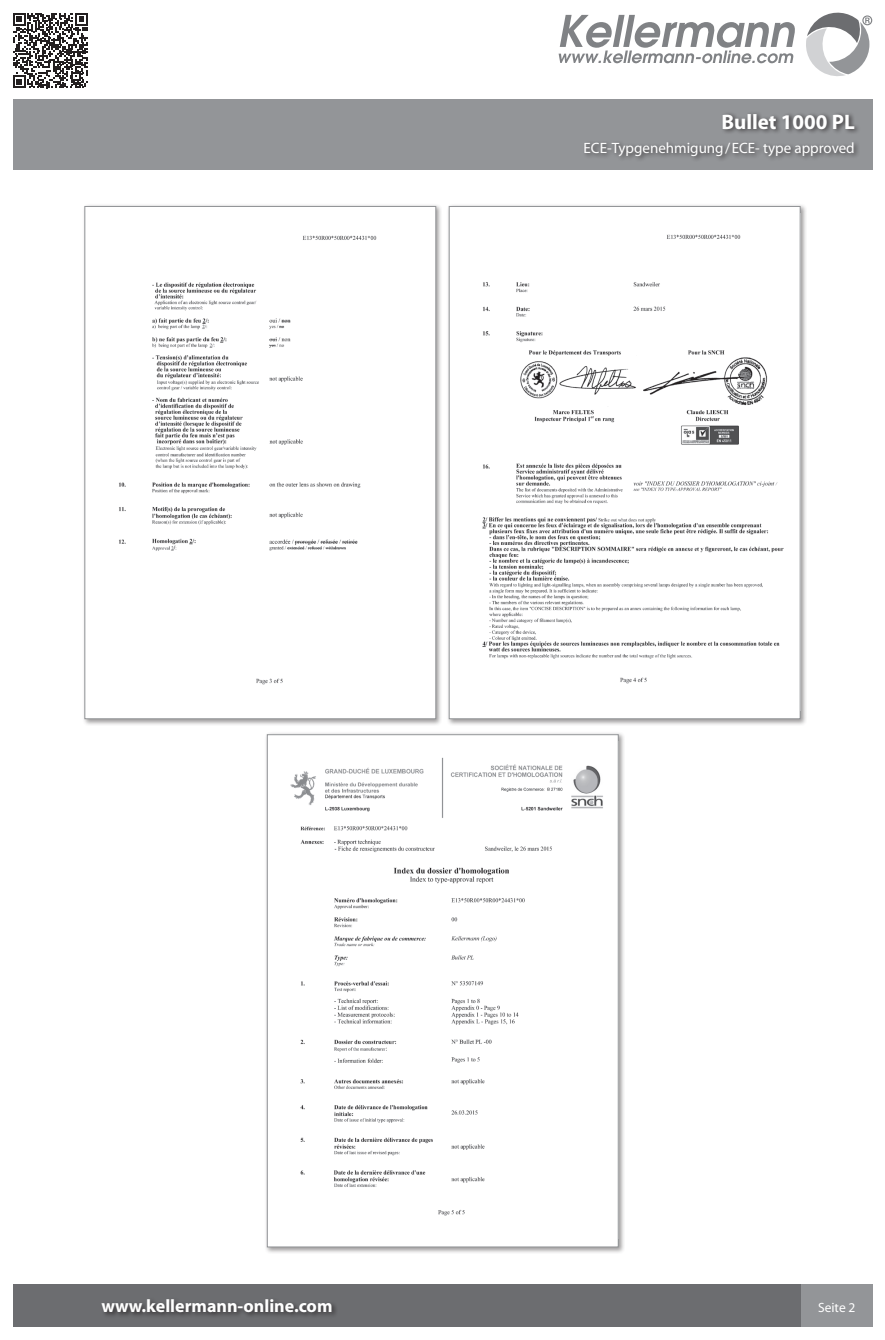
<style>
.page{position:relative;width:885px;height:1340px;background:#fff}
.page>*{position:absolute;margin:0;border:0;box-sizing:border-box;transform-origin:0 0}
.t1{font:700 21px "Myriad";color:#fff}
.t2{font:700 18px "Myriad";color:#fff}
.t3{font:15px "Myriad";color:#fff}
.t4{font:13.5px "Myriad";color:#fff}
</style>
<div class="page">
<div style="left:82px;top:203px;width:360px;height:522px;background:#231f20;opacity:.45"></div>
<div style="left:85px;top:206px;width:350px;height:512px;background:#fff"></div>
<img style="left:119px;top:235px;width:258px;height:450px">
<div style="left:446px;top:203px;width:361px;height:522px;background:#231f20;opacity:.45"></div>
<div style="left:449px;top:206px;width:351px;height:512px;background:#fff"></div>
<img style="left:482px;top:234px;width:302px;height:450px">
<div style="left:264px;top:731px;width:361px;height:522px;background:#231f20;opacity:.45"></div>
<div style="left:267px;top:734px;width:351px;height:512px;background:#fff"></div>
<img style="left:290px;top:757px;width:313px;height:459px">
<svg style="left:558px;top:15px;width:237px;height:48px"></svg>
<svg style="left:806px;top:12px;width:66px;height:64px"></svg>
<div style="left:13px;top:100px;width:859px;height:70px;background:#939598"></div>
<div style="left:582px;top:111px;width:279px;height:51px;background:#231f20;opacity:.75"></div>
<div style="left:13px;top:1284px;width:859px;height:43px;background:#6c6d70"></div>
<div style="left:100px;top:1297px;width:238px;height:21px;background:#231f20;opacity:.75"></div>
<svg style="left:13px;top:13px;width:75px;height:75px"></svg>
<div style="left:801px;top:1284px;width:71px;height:43px;background:#939598"></div>
<h1 class="t1" style="left:721px;top:111px;width:135px">Bullet 1000 PL</h1>
<p class="t3" style="left:583px;top:140px;width:273px">ECE-Typgenehmigung/ECE- type approved</p>
<p class="t2" style="left:101px;top:1296px;width:232px">www.kellermann-online.com</p>
<p class="t4" style="left:818px;top:1300px;width:39px">Seite 2</p>
</div>
